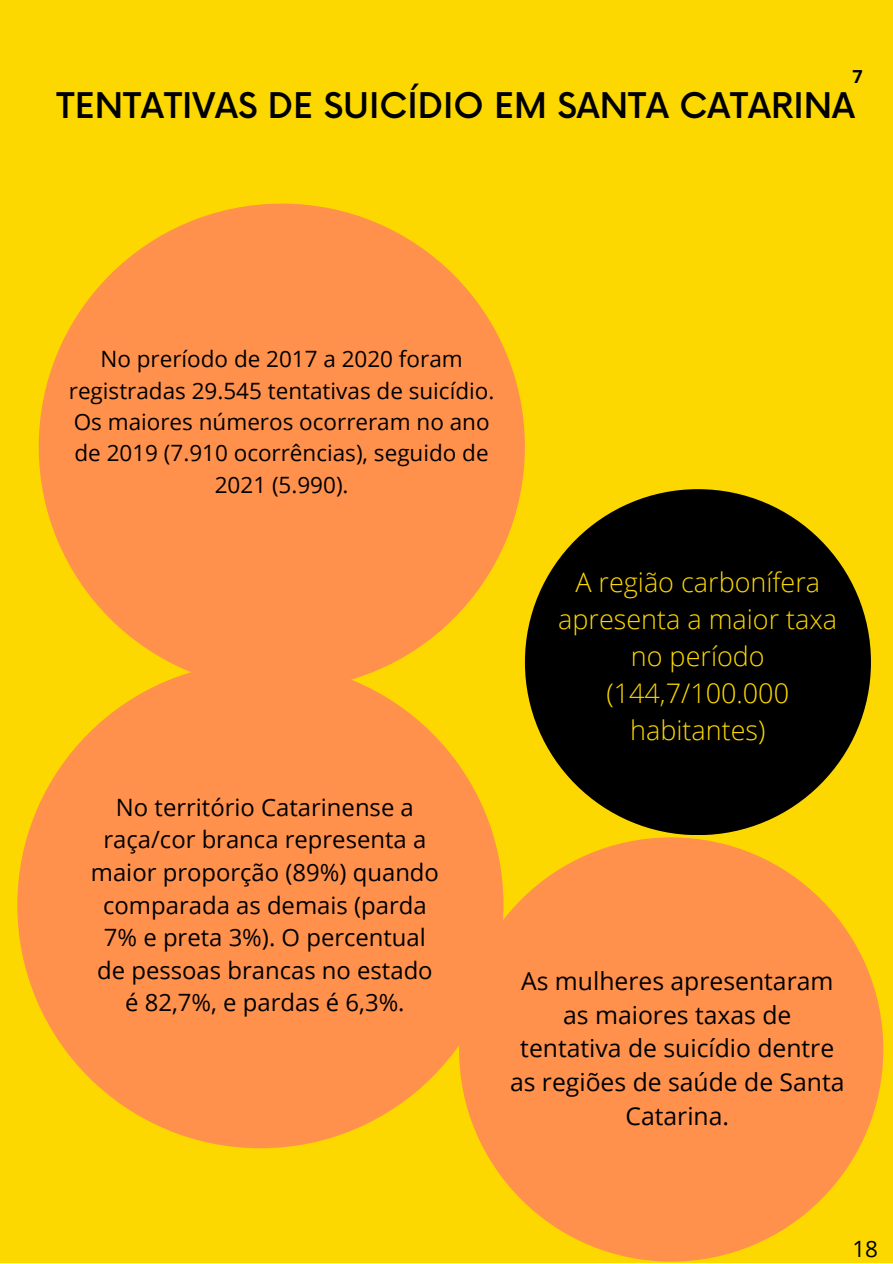
<style>
.page{position:relative;width:893px;height:1264px;background:#fff}
.page>*{position:absolute;margin:0;border:0;box-sizing:border-box;transform-origin:0 0}
.t1{font:500 34.5px "Now";color:#000}
.t2{font:300 27px/37px "Open Sans";color:#fcd800;text-align:center}
.t3{font:24.75px/33.8px "Open Sans";color:#000;text-align:center}
.t4{font:23.85px/32.5px "Open Sans";color:#000;text-align:center}
.t5{font:22.5px/31.5px "Open Sans";color:#000;text-align:center}
.t6{font:700 18px "Open Sans";color:#000}
</style>
<div class="page">
<div style="left:0;top:0;width:892px;height:1262px;background:#fcd800"></div>
<div style="left:525px;top:489px;width:345px;height:346px;background:#000;border-radius:50%"></div>
<div style="left:39px;top:204px;width:486px;height:485px;background:#ff914d;border-radius:50%"></div>
<div style="left:459px;top:837px;width:424px;height:424px;background:#ff914d;border-radius:50%"></div>
<div style="left:17px;top:662px;width:486px;height:486px;background:#ff914d;border-radius:50%"></div>
<p class="t6" style="left:852px;top:64px;width:12px">7</p>
<p class="t1" style="left:57px;top:87px;width:799px">TENTATIVAS DE SUICÍDIO EM SANTA CATARINA</p>
<p class="t5" style="left:69px;top:342px;width:427px">No preríodo de 2017 a 2020 foram registradas 29.545 tentativas de suicídio.<br>Os maiores números ocorreram no ano de 2019 (7.910 ocorrências), seguido de 2021 (5.990).</p>
<p class="t4" style="left:91px;top:790px;width:349px">No território Catarinense a raça/cor branca representa a maior proporção (89%) quando comparada as demais (parda<br>7% e preta 3%). O percentual de pessoas brancas no estado é 82,7%, e pardas é 6,3%.</p>
<p class="t2" style="left:558px;top:563px;width:280px">A região carbonífera apresenta a maior taxa no período (144,7/100.000 habitantes)</p>
<p class="t3" style="left:510px;top:963px;width:336px">As mulheres apresentaram as maiores taxas de tentativa de suicídio dentre as regiões de saúde de Santa<br>Catarina.</p>
<p class="t5" style="left:852px;top:1232px;width:27px">18</p>
</div>
